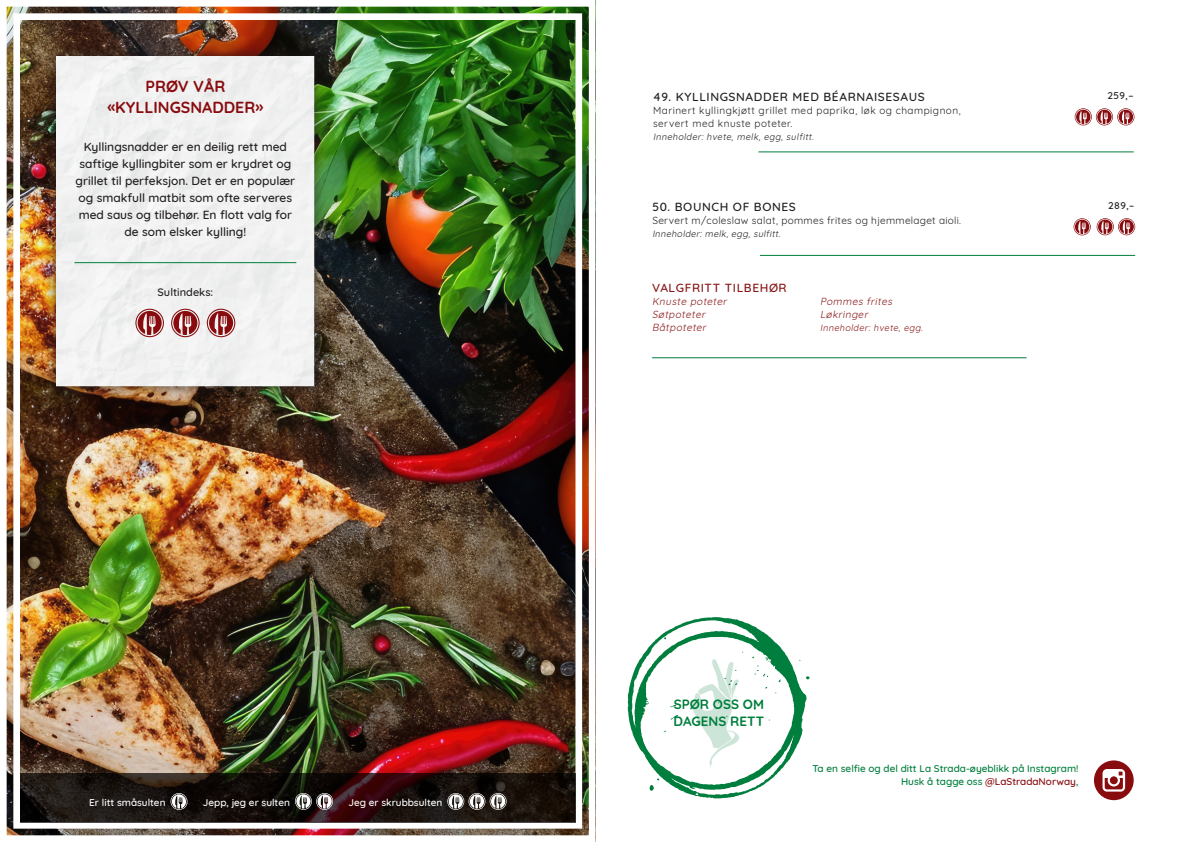
<style>
.page{position:relative;width:1191px;height:842px;background:#fff}
.page>*{position:absolute;margin:0;border:0;box-sizing:border-box;transform-origin:0 0}
.t1{font:700 16px "Quicksand";color:#880b0e}
.t2{font:700 13.4px "Quicksand";color:#007e3d}
.t3{font:500 12px/17px "Quicksand";color:#231f20;text-align:center}
.t4{font:500 12px "Quicksand";letter-spacing:.05em;color:#231f20}
.t5{font:500 12px "Quicksand";letter-spacing:.05em;color:#881618}
.t6{font:500 11px "Quicksand";color:#231f20}
.t7{font:10px "Quicksand";letter-spacing:.05em;color:#231f20}
.t8{font:10px "Quicksand";letter-spacing:.03em;color:#231f20}
.t9{font:italic 10px "Quicksand";color:#881618}
.t10{font:500 10px "Quicksand";color:#fff}
.t11{font:500 10px "Quicksand";color:#007e3d}
.t12{font:500 10px "Quicksand";color:#880b0e}
.t13{font:500 10px "Quicksand";letter-spacing:.05em;color:#231f20}
.t14{font:italic 9px "Quicksand";color:#231f20}
.t15{font:italic 9px "Quicksand";color:#881618}
.s1{color:#007e3d}
</style>
<div class="page">
<svg style="left:1074px;top:108px;width:60px;height:17px"></svg>
<hr style="left:758px;top:152px;width:375px;height:1px;background:#007e3d">
<svg style="left:1096px;top:218px;width:39px;height:17px"></svg>
<hr style="left:760px;top:255px;width:375px;height:1px;background:#007e3d">
<svg style="left:1073px;top:218px;width:17px;height:17px"></svg>
<hr style="left:652px;top:357px;width:374px;height:1px;background:#007e3d">
<img style="left:6px;top:0;width:590px;height:842px">
<div style="left:13px;top:13px;width:569px;height:816px;border:7px solid #fff"></div>
<svg style="left:20px;top:774px;width:555px;height:49px;background:#1d1210"></svg>
<svg style="left:170px;top:793px;width:17px;height:17px"></svg>
<svg style="left:295px;top:793px;width:38px;height:17px"></svg>
<svg style="left:447px;top:793px;width:59px;height:17px"></svg>
<div style="left:43px;top:43px;width:284px;height:356px;background:#231f20;opacity:.75"></div>
<div style="left:57px;top:57px;width:257px;height:329px;background:#f0f1f1"></div>
<hr style="left:74px;top:262px;width:222px;height:1px;background:#007e3d">
<svg style="left:135px;top:309px;width:29px;height:28px"></svg>
<svg style="left:171px;top:309px;width:29px;height:28px"></svg>
<svg style="left:207px;top:309px;width:28px;height:28px"></svg>
<svg style="left:1094px;top:760px;width:39px;height:40px"></svg>
<svg style="left:627px;top:617px;width:182px;height:181px"></svg>
<p class="t1" style="left:145px;top:73px;width:81px">PRØV VÅR</p>
<p class="t1" style="left:107px;top:94px;width:157px">«KYLLINGSNADDER»</p>
<p class="t3" style="left:76px;top:137px;width:221px">Kyllingsnadder er en deilig rett med saftige kyllingbiter som er krydret og grillet til perfeksjon. Det er en populær og smakfull matbit som ofte serveres med saus og tilbehør. En flott valg for de som elsker kylling!</p>
<p class="t6" style="left:158px;top:284px;width:57px">Sultindeks:</p>
<p class="t10" style="left:89px;top:795px;width:78px">Er litt småsulten</p>
<p class="t10" style="left:203px;top:794px;width:89px">Jepp, jeg er sulten</p>
<p class="t10" style="left:348px;top:795px;width:95px">Jeg er skrubbsulten</p>
<p class="t4" style="left:653px;top:87px;width:273px">49. KYLLINGSNADDER MED BÉARNAISESAUS</p>
<p class="t13" style="left:1107px;top:88px;width:28px">259,–</p>
<p class="t7" style="left:653px;top:103px;width:309px">Marinert kyllingkjøtt grillet med paprika, løk og champignon,</p>
<p class="t7" style="left:653px;top:116px;width:141px">servert med knuste poteter.</p>
<p class="t14" style="left:653px;top:130px;width:164px">Inneholder: hvete, melk, egg, sulfitt.</p>
<p class="t4" style="left:652px;top:197px;width:145px">50. BOUNCH OF BONES</p>
<p class="t8" style="left:652px;top:213px;width:310px">Servert m/coleslaw salat, pommes frites og hjemmelaget aioli.</p>
<p class="t14" style="left:652px;top:227px;width:131px">Inneholder: melk, egg, sulfitt.</p>
<p class="t5" style="left:652px;top:278px;width:136px">VALGFRITT TILBEHØR</p>
<p class="t9" style="left:652px;top:294px;width:78px">Knuste poteter</p>
<p class="t9" style="left:652px;top:307px;width:57px">Søtpoteter</p>
<p class="t9" style="left:652px;top:320px;width:58px">Båtpoteter</p>
<p class="t9" style="left:820px;top:294px;width:76px">Pommes frites</p>
<p class="t9" style="left:820px;top:307px;width:52px">Løkringer</p>
<p class="t15" style="left:820px;top:321px;width:106px">Inneholder: hvete, egg.</p>
<p class="t13" style="left:1108px;top:198px;width:28px">289,–</p>
<p class="t2" style="left:674px;top:693px;width:92px">SPØR OSS OM</p>
<p class="t2" style="left:673px;top:710px;width:92px">DAGENS RETT</p>
<p class="t11" style="left:812px;top:760px;width:268px">Ta en selfie og del ditt La Strada-øyeblikk på Instagram!</p>
<p class="t12" style="left:901px;top:773px;width:179px"><span class="s1">Husk å tagge oss</span> @LaStradaNorway<span class="s1">,</span></p>
</div>
